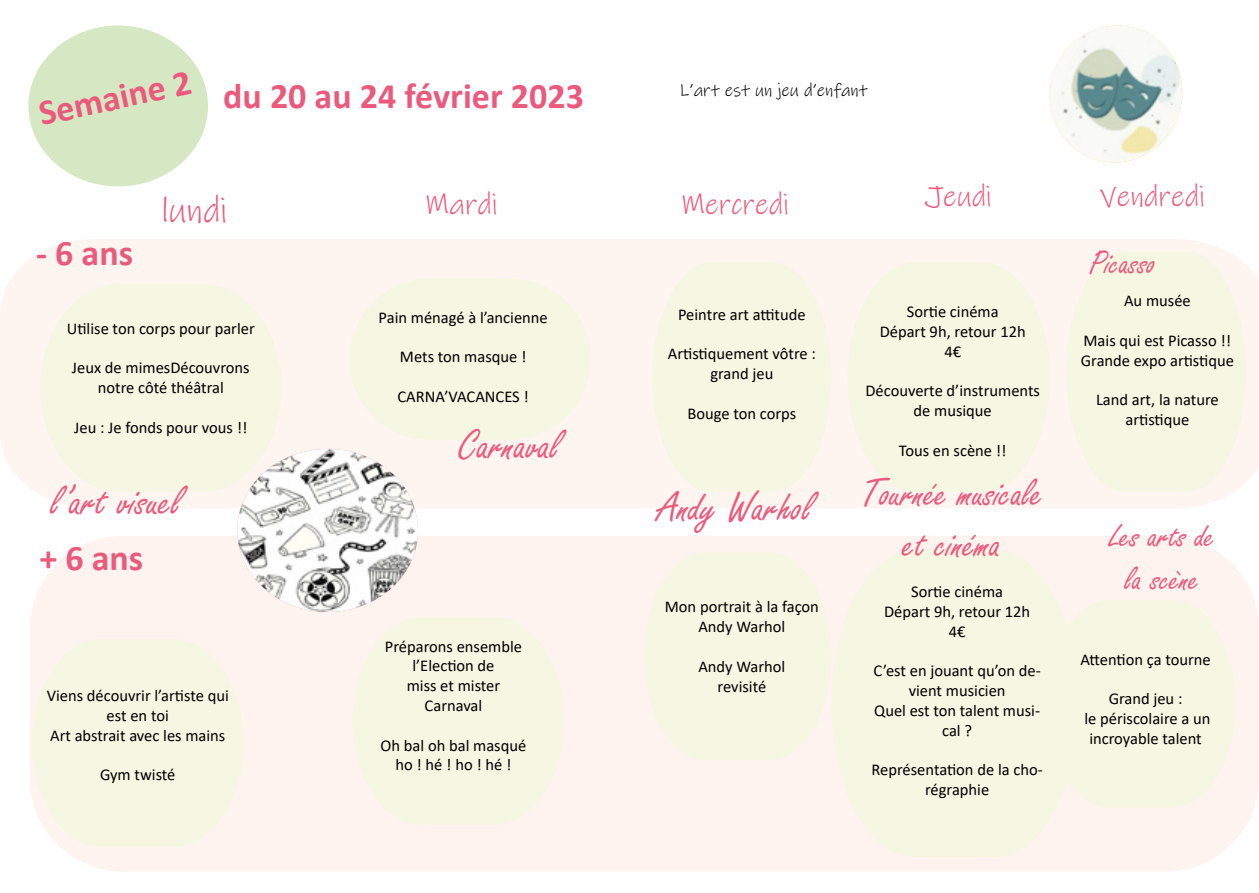
<style>
.page{position:relative;width:1259px;height:893px;background:#fff}
.page>*{position:absolute;margin:0;border:0;box-sizing:border-box;transform-origin:0 0}
.t1{font:45px "Freestyle Script";color:#eb5a7c}
.t2{font:42px/50.4px "Freestyle Script";color:#eb5a7c}
.t3{font:700 36px "Calibri";color:#eb5a7c}
.t4{font:36px/43.2px "Freestyle Script";color:#eb5a7c;text-align:center}
.t5{font:36px "Ink Free";color:#eb5a7c}
.t6{font:30px "Ink Free";color:#eb5a7c}
.t7{font:18px "Ink Free";color:#000}
.t8{font:16.5px/19.8px "Calibri";color:#000;text-align:center}
.s1{font-size:45px}
</style>
<div class="page">
<div style="left:30px;top:536px;width:1229px;height:336px;background:#fef3ef;border-radius:94px"></div>
<div style="left:0;top:239px;width:1259px;height:269px;background:#fef4f0"></div>
<div style="left:28px;top:26px;width:180px;height:160px;background:#d6e7c4;border-radius:50%"></div>
<svg style="left:40px;top:283px;width:241px;height:209px;background:#f6f6e3"></svg>
<div style="left:349px;top:279px;width:242px;height:161px;background:#f5f7e2;border-radius:80px"></div>
<svg style="left:652px;top:263px;width:179px;height:229px;background:#f6f6e3"></svg>
<svg style="left:847px;top:263px;width:202px;height:229px;background:#f6f6e3"></svg>
<svg style="left:1066px;top:251px;width:180px;height:241px;background:#f6f6e4"></svg>
<svg style="left:32px;top:639px;width:211px;height:208px"></svg>
<svg style="left:353px;top:617px;width:211px;height:207px"></svg>
<svg style="left:644px;top:553px;width:187px;height:207px"></svg>
<svg style="left:832px;top:551px;width:224px;height:306px;fill:#f5f7e2"></svg>
<svg style="left:1047px;top:600px;width:188px;height:208px"></svg>
<img style="left:1049px;top:26px;width:134px;height:137px">
<img style="left:237px;top:449px;width:181px;height:163px">
<h3 class="t3" style="left:34px;top:89px;width:156px;rotate:-12deg">Semaine 2</h3>
<h3 class="t3" style="left:223px;top:71px;width:362px">du 20 au 24 février 2023</h3>
<p class="t7" style="left:679px;top:79px;width:190px">L’art est un jeu d’enfant</p>
<h3 class="t3" style="left:36px;top:228px;width:99px">- 6 ans</h3>
<h3 class="t5" style="left:161px;top:187px;width:68px">lundi</h3>
<p class="t8" style="left:67px;top:318px;width:189px">Utilise ton corps pour parler</p>
<p class="t8" style="left:72px;top:357px;width:179px">Jeux de mimesDécouvrons notre côté théâtral</p>
<p class="t8" style="left:74px;top:417px;width:175px">Jeu : Je fonds pour vous !!</p>
<h1 class="t1" style="left:51px;top:477px;width:132px">l’art visuel</h1>
<h3 class="t3" style="left:39px;top:532px;width:105px">+ 6 ans</h3>
<p class="t8" style="left:47px;top:685px;width:183px">Viens découvrir l’artiste qui est en toi<br>Art abstrait avec les mains</p>
<p class="t8" style="left:100px;top:765px;width:77px">Gym twisté</p>
<h3 class="t6" style="left:425px;top:185px;width:75px">Mardi</h3>
<h3 class="t6" style="left:681px;top:185px;width:110px">Mercredi</h3>
<h3 class="t6" style="left:925px;top:177px;width:69px">Jeudi</h3>
<h3 class="t6" style="left:1100px;top:177px;width:107px">Vendredi</h3>
<p class="t8" style="left:378px;top:307px;width:171px">Pain ménagé à l’ancienne</p>
<p class="t8" style="left:400px;top:347px;width:128px">Mets ton masque !</p>
<p class="t8" style="left:397px;top:386px;width:133px">CARNA’VACANCES !</p>
<h1 class="t1" style="left:459px;top:421px;width:103px">Carnaval</h1>
<p class="t8" style="left:385px;top:636px;width:139px">Préparons ensemble l’Election de<br>miss et mister<br>Carnaval</p>
<p class="t8" style="left:380px;top:735px;width:147px">Oh bal oh bal masqué ho ! hé ! ho ! hé !</p>
<p class="t8" style="left:678px;top:304px;width:129px">Peintre art attitude</p>
<p class="t8" style="left:668px;top:344px;width:150px">Artistiquement vôtre : grand jeu</p>
<p class="t8" style="left:687px;top:403px;width:110px">Bouge ton corps</p>
<p class="t8" style="left:879px;top:301px;width:148px">Sortie cinéma<br>Départ 9h, retour 12h<br>4€</p>
<p class="t8" style="left:865px;top:381px;width:176px">Découverte d’instruments de musique</p>
<p class="t8" style="left:899px;top:440px;width:109px">Tous en scène !!</p>
<h2 class="t2" style="left:903px;top:470px;width:141px;text-indent:-246px"><span class="s1">Andy Warhol</span> Tournée musicale et cinéma</h2>
<p class="t8" style="left:665px;top:596px;width:156px">Mon portrait à la façon<br>Andy Warhol</p>
<p class="t8" style="left:698px;top:656px;width:88px">Andy Warhol revisité</p>
<p class="t8" style="left:884px;top:581px;width:148px">Sortie cinéma<br>Départ 9h, retour 12h<br>4€</p>
<p class="t8" style="left:873px;top:660px;width:169px">C’est en jouant qu’on de&shy;vient musicien<br>Quel est ton talent musi&shy;cal ?</p>
<p class="t8" style="left:871px;top:759px;width:173px">Représentation de la cho&shy;régraphie</p>
<h3 class="t4" style="left:1089px;top:243px;width:68px">Picasso</h3>
<p class="t8" style="left:1124px;top:291px;width:68px">Au musée</p>
<p class="t8" style="left:1081px;top:330px;width:155px;text-align:left">Mais qui est Picasso !!<br>Grande expo artistique</p>
<p class="t8" style="left:1096px;top:390px;width:124px">Land art, la nature artistique</p>
<h3 class="t4" style="left:1109px;top:515px;width:107px">Les arts de la scène</h3>
<p class="t8" style="left:1080px;top:649px;width:132px">Attention ça tourne</p>
<p class="t8" style="left:1084px;top:688px;width:128px">Grand jeu :<br>le périscolaire a un incroyable talent</p>
</div>
